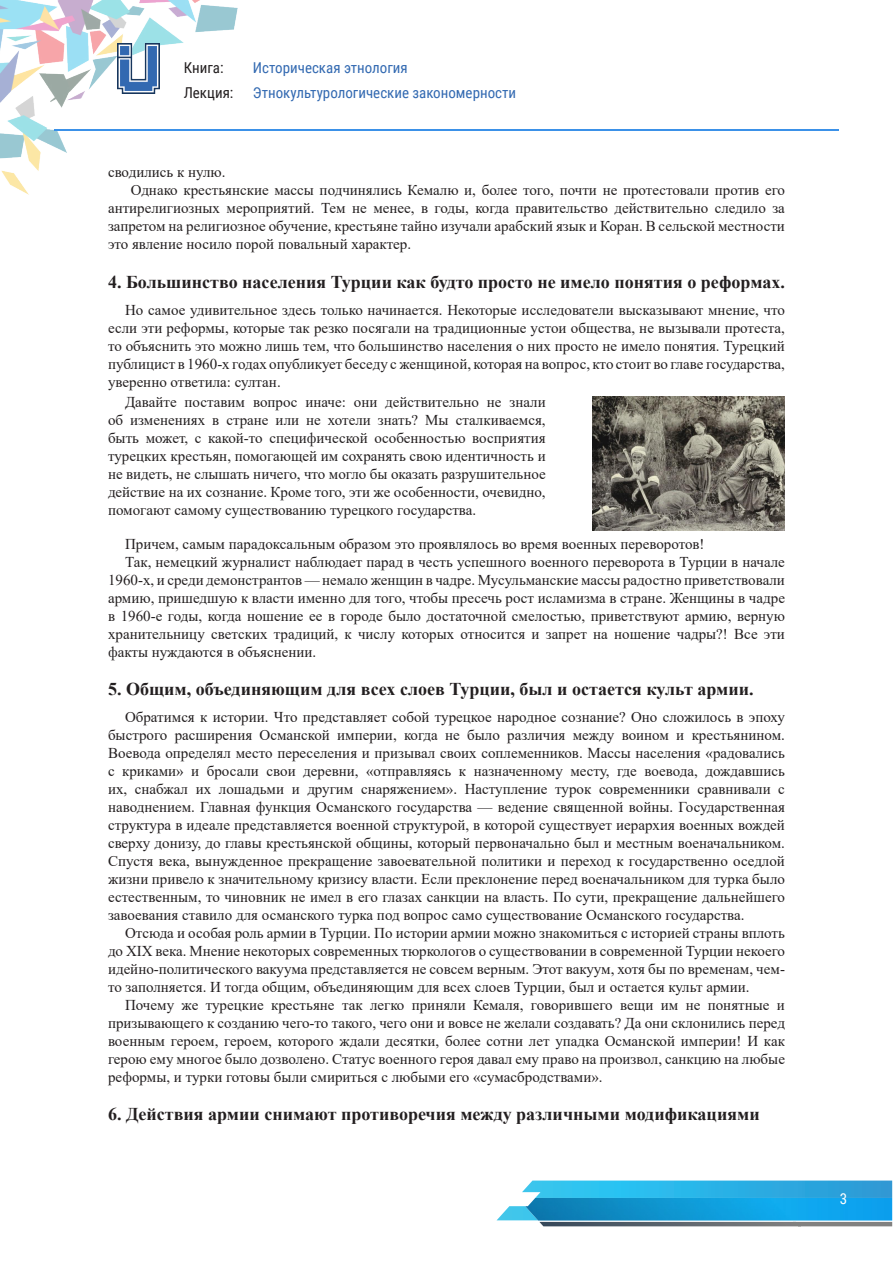
<style>
.page{position:relative;width:893px;height:1263px;background:#fff}
.page>*{position:absolute;margin:0;border:0;box-sizing:border-box;transform-origin:0 0}
.tema{font:700 18px "Times New Roman";color:#231f20}
.t1{font:15px/18px "Times New Roman";color:#231f20;text-align:justify}
.t2{font:15px/25.5px "Roboto Condensed";color:#3269b1}
.t3{font:15px/25.5px "Roboto Condensed";color:#231f20}
.t4{font:15px "Roboto Condensed";color:#fff}
</style>
<div class="page">
<svg style="left:497px;top:1180px;width:395px;height:46px;background:#5bb6d9"></svg>
<img style="left:525px;top:1198px;width:367px;height:22px">
<img style="left:0;top:0;width:238px;height:195px">
<hr style="left:54px;top:129px;width:785px;height:2px;background:#3b91e8">
<img style="left:118px;top:44px;width:41px;height:49px">
<img style="left:593px;top:397px;width:192px;height:133px">
<p class="t3" style="left:184px;top:54px;width:51px">Книга:<br>Лекция:</p>
<p class="t2" style="left:253px;top:54px;width:265px">Историческая этнология<br>Этнокультурологические закономерности</p>
<p class="t1" style="left:108px;top:163px;width:119px">сводились к нулю.</p>
<p class="t1" style="left:108px;top:181px;width:678px;text-indent:23px">Однако крестьянские массы подчинялись Кемалю и, более того, почти не протестовали против его антирелигиозных мероприятий. Тем не менее, в годы, когда правительство действительно следило за запретом на религиозное обучение, крестьяне тайно изучали арабский язык и Коран. В сельской местности это явление носило порой повальный характер.</p>
<p class="tema" style="left:108px;top:269px;width:678px">4. Большинство населения Турции как будто просто не имело понятия о реформах.</p>
<p class="t1" style="left:108px;top:300px;width:678px;text-indent:17px">Но самое удивительное здесь только начинается. Некоторые исследователи высказывают мнение, что если эти реформы, которые так резко посягали на традиционные устои общества, не вызывали протеста, то объяснить это можно лишь тем, что большинство населения о них просто не имело понятия. Турецкий публицист в 1960-х годах опубликует беседу с женщиной, которая на вопрос, кто стоит во главе государства, уверенно ответила: султан.</p>
<p class="t1" style="left:108px;top:393px;width:439px;text-indent:17px">Давайте поставим вопрос иначе: они действительно не знали об изменениях в стране или не хотели знать? Мы сталкиваемся, быть может, с какой-то специфической особенностью восприятия турецких крестьян, помогающей им сохранять свою идентичность и не видеть, не слышать ничего, что могло бы оказать разрушительное действие на их сознание. Кроме того, эти же особенности, очевидно, помогают самому существованию турецкого государства.</p>
<p class="t1" style="left:125px;top:534px;width:581px">Причем, самым парадоксальным образом это проявлялось во время военных переворотов!</p>
<p class="t1" style="left:108px;top:552px;width:678px;text-indent:17px">Так, немецкий журналист наблюдает парад в честь успешного военного переворота в Турции в начале 1960-х, и среди демонстрантов — немало женщин в чадре. Мусульманские массы радостно приветствовали армию, пришедшую к власти именно для того, чтобы пресечь рост исламизма в стране. Женщины в чадре в 1960-е годы, когда ношение ее в городе было достаточной смелостью, приветствуют армию, верную хранительницу светских традиций, к числу которых относится и запрет на ношение чадры?! Все эти факты нуждаются в объяснении.</p>
<p class="tema" style="left:108px;top:676px;width:647px">5. Общим, объединяющим для всех слоев Турции, был и остается культ армии.</p>
<p class="t1" style="left:108px;top:707px;width:678px;text-indent:17px">Обратимся к истории. Что представляет собой турецкое народное сознание? Оно сложилось в эпоху быстрого расширения Османской империи, когда не было различия между воином и крестьянином.<br>Воевода определял место переселения и призывал своих соплеменников. Массы населения «радовались с криками» и бросали свои деревни, «отправляясь к назначенному месту, где воевода, дождавшись их, снабжал их лошадьми и другим снаряжением». Наступление турок современники сравнивали с наводнением. Главная функция Османского государства — ведение священной войны. Государственная структура в идеале представляется военной структурой, в которой существует иерархия военных вождей сверху донизу, до главы крестьянской общины, который первоначально был и местным военачальником.<br>Спустя века, вынужденное прекращение завоевательной политики и переход к государственно оседлой жизни привело к значительному кризису власти. Если преклонение перед военачальником для турка было естественным, то чиновник не имел в его глазах санкции на власть. По сути, прекращение дальнейшего завоевания ставило для османского турка под вопрос само существование Османского государства.</p>
<p class="t1" style="left:108px;top:923px;width:678px;text-indent:17px">Отсюда и особая роль армии в Турции. По истории армии можно знакомиться с историей страны вплоть до XIX века. Мнение некоторых современных тюркологов о существовании в современной Турции некоего идейно-политического вакуума представляется не совсем верным. Этот вакуум, хотя бы по временам, чем&shy;то заполняется. И тогда общим, объединяющим для всех слоев Турции, был и остается культ армии.</p>
<p class="t1" style="left:108px;top:995px;width:678px;text-indent:17px">Почему же турецкие крестьяне так легко приняли Кемаля, говорившего вещи им не понятные и призывающего к созданию чего-то такого, чего они и вовсе не желали создавать? Да они склонились перед военным героем, героем, которого ждали десятки, более сотни лет упадка Османской империи! И как герою ему многое было дозволено. Статус военного героя давал ему право на произвол, санкцию на любые реформы, и турки готовы были смириться с любыми его «сумасбродствами».</p>
<p class="tema" style="left:108px;top:1101px;width:653px">6. Действия армии снимают противоречия между различными модификациями</p>
<p class="t4" style="left:840px;top:1188px;width:9px">3</p>
</div>
